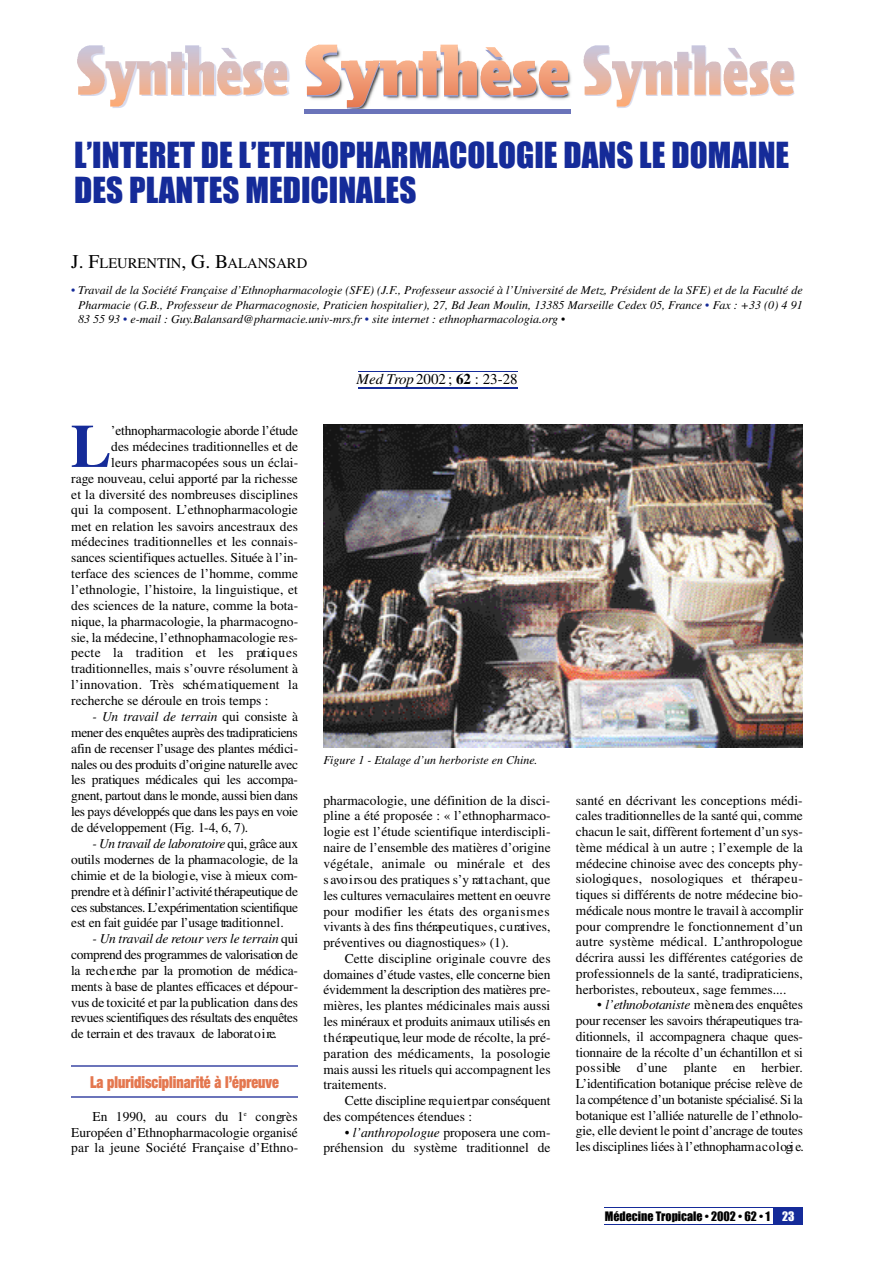
<style>
.page{position:relative;width:893px;height:1263px;background:#fff}
.page>*{position:absolute;margin:0;border:0;box-sizing:border-box;transform-origin:0 0}
.t1{font:61.5px "Freshet";color:#d8daec;scale:.8 1}
.t2{font:700 61.05px "Times";color:#152b99}
.t3{font:33px/35.2px "Impact";color:#152b99}
.t4{font:900 expanded 16.5px "Helvetica Neue";color:#e4774f;scale:.85 1}
.t5{font:15px "Times";color:#000}
.t6{font:14.55px "Times";color:#000}
.t7{font:13.5px/15.8px "Times";color:#000;text-align:justify}
.t8{font:13.5px "Times";letter-spacing:-.02em;color:#000}
.t9{font:italic 12px/14.2px "Times";color:#000;text-align:justify}
.t10{font:12px "Impact";color:#000}
.s1{color:#999fce}
.s2{font-size:19.5px}
.s3{color:#152b99}
.s4{font-style:italic}
.s5{font-weight:700}
.s6{color:#fff}
</style>
<div class="page">
<img style="left:274px;top:44px;width:359px;height:70px">
<div style="left:304px;top:109px;width:266px;height:5px;background:#6b74ba"></div>
<img style="left:305px;top:45px;width:35px;height:50px">
<img style="left:77px;top:45px;width:122px;height:50px">
<img style="left:583px;top:45px;width:122px;height:50px">
<hr style="left:604px;top:1207px;width:198px;height:1px;background:#152b99">
<hr style="left:604px;top:1224px;width:198px;height:1px;background:#152b99">
<div style="left:773px;top:1208px;width:29px;height:17px;background:#152b99"></div>
<hr style="left:358px;top:371px;width:159px;height:1px;background:#152b99">
<hr style="left:358px;top:388px;width:159px;height:1px;background:#152b99">
<hr style="left:71px;top:1066px;width:227px;height:1px;background:#6b74ba">
<hr style="left:71px;top:1096px;width:227px;height:2px;background:#6b74ba">
<img style="left:323px;top:424px;width:479px;height:323px">
<h1 class="t1" style="left:78px;top:32px;width:897px">Synthèse <span class="s1">Synthèse</span> Synthèse</h1>
<h3 class="t3" style="left:74px;top:137px;width:716px">L’INTERET DE L’ETHNOPHARMACOLOGIE DANS LE DOMAINE<br>DES PLANTES MEDICINALES</h3>
<p class="t6" style="left:71px;top:258px;width:237px"><span class="s2">J. F</span>LEURENTIN<span class="s2">, G. B</span>ALANSARD</p>
<p class="t9" style="left:78px;top:284px;width:726px;text-indent:-7px"><span class="s3">•</span> Travail de la Société Française d’Ethnopharmacologie (SFE) (J.F., Professeur associé à l’Université de Metz, Président de la SFE) et de la Faculté de Pharmacie (G.B., Professeur de Pharmacognosie, Praticien hospitalier), 27, Bd Jean Moulin, 13385 Marseille Cedex 05, France <span class="s3">•</span> Fax : +33 (0) 4 91<br>83 55 93 <span class="s3">•</span> e-mail : Guy.Balansard@pharmacie.univ-mrs.fr <span class="s3">•</span> site internet : ethnopharmacologia.org •</p>
<h2 class="t2" style="left:71px;top:424px;width:42px">L</h2>
<p class="t8" style="left:111px;top:426px;width:188px">’e th n o p h a rm a c o logie ab o rde l’étude</p>
<p class="t7" style="left:111px;top:440px;width:188px">des médecines traditionnelles et de</p>
<p class="t7" style="left:111px;top:456px;width:188px">leurs pharmacopées sous un éclai-</p>
<p class="t7" style="left:71px;top:472px;width:228px">rage nouveau, celui apporté par la richesse</p>
<p class="t7" style="left:71px;top:487px;width:228px">et la diversité des nombreuses disciplines</p>
<p class="t7" style="left:71px;top:503px;width:228px">qui la composent. L’ethnopharmacologie</p>
<p class="t7" style="left:71px;top:520px;width:228px">met en relation les savoirs ancestraux des</p>
<p class="t7" style="left:71px;top:535px;width:228px">médecines traditionnelles et les connais-</p>
<p class="t7" style="left:71px;top:551px;width:228px">sances scientifiques actuelles. Située à l’in-</p>
<p class="t7" style="left:71px;top:567px;width:228px">terface des sciences de l’homme, comme</p>
<p class="t7" style="left:71px;top:583px;width:228px">l’ethnologie, l’histoire, la linguistique, et</p>
<p class="t7" style="left:71px;top:599px;width:228px">des sciences de la nature, comme la bota-</p>
<p class="t7" style="left:71px;top:615px;width:228px">nique, la pharmacologie, la pharmacogno-</p>
<p class="t7" style="left:71px;top:630px;width:228px">s ie, la médecine, l’e th n o p h a rm a c o logie re s-</p>
<p class="t7" style="left:71px;top:646px;width:228px">pecte la tradition et les pratiq u e s</p>
<p class="t7" style="left:71px;top:662px;width:228px">traditionnelles, mais s’ouvre résolument à</p>
<p class="t7" style="left:71px;top:678px;width:228px">l’in n ovation. Très sch é m atiquement la</p>
<p class="t7" style="left:71px;top:694px;width:199px">recherche se déroule en trois temps :</p>
<p class="t7" style="left:71px;top:710px;width:228px;text-indent:21px"><span class="s4">- Un travail de terrain</span> qui consiste à mener des enquêtes auprès des tra d ip ratic ie n s a fin de recenser l’usage des plantes médici&shy;nales ou des produits d’origine natu relle ave c les pratiques médicales qui les accompa&shy;g n e n t, p a rtout dans le monde, aussi bien dans les pays développés que dans les pays en vo ie de développement (Fig. 1-4, 6 , 7 ).</p>
<p class="t7" style="left:71px;top:837px;width:228px;text-indent:21px"><span class="s4">- Un travail de lab o rato ire</span> q u i, grâce aux outils modernes de la pharm a c o logie, de la chimie et de la biologi e, vise à mieux com&shy;p re n d re et à définir l’activité thérapeutique de ces substances. L’ex p é rim e n tation scientifiq u e est en fait guidée par l’usage tra d itio n n e l.</p>
<p class="t7" style="left:71px;top:932px;width:228px;text-indent:21px"><span class="s4">- Un travail de retour ve rs le terrain</span> q u i c o m p rend des programmes de va lo risation de la re ch e rche par la promotion de médica&shy;ments à base de plantes efficaces et dépour&shy;vus de toxicité et par la public ation dans des revues scientifiques des résultats des enquêtes de terrain et des travaux de lab o rat o i re.</p>
<p class="t4" style="left:90px;top:1076px;width:224px">La pluridisciplinarité à l’épreuve</p>
<p class="t7" style="left:71px;top:1109px;width:228px;text-indent:21px">En 1990, au cours du 1<sup>e</sup> c o n gr è s Européen d’Ethnopharmacologie organisé par la jeune Société Française d’Ethno-</p>
<p class="t5" style="left:356px;top:374px;width:162px"><span class="s4">Med Trop</span> 2002 ; <span class="s5">62</span> : 23-28</p>
<p class="t9" style="left:323px;top:754px;width:215px">Figure 1 - Etalage d’un herboriste en Chine.</p>
<p class="t7" style="left:323px;top:794px;width:229px">pharmacologie, une définition de la disci&shy;pline a été proposée : « l’ethnopharmaco&shy;logie est l’étude scientifique interdiscipli&shy;naire de l’ensemble des matières d’origine v é g é ta le, animale ou minérale et des s avo i rsou des pratiques s’y rat t a ch a n t, q u e les cultures ve rn a c u la ires mettent en oeuvre pour modifier les états des organismes v ivants à des fins thérap e u tiq u e s , c u rative s , préventives ou diagnostiques» (1).</p>
<p class="t7" style="left:323px;top:952px;width:229px;text-indent:21px">Cette discipline originale couvre des domaines d’étude va s te s , elle concerne bien évidemment la description des matiè res pre&shy;mières, les plantes médicinales mais aussi les minéraux et produits animaux utilisés en t h é rap e u tiq u e,leur mode de récolte, la pré&shy;paration des médicaments, la posologie mais aussi les rituels qui accompagnent les traitements.</p>
<p class="t7" style="left:323px;top:1094px;width:228px;text-indent:21px">Cette discipline re q u ie rtpar conséquent des compétences étendues :</p>
<p class="t7" style="left:323px;top:1125px;width:228px;text-align:right"><span class="s4">• l’anthropologue</span> proposera une com&shy;préhension du système traditionnel de</p>
<p class="t7" style="left:576px;top:794px;width:229px">santé en décrivant les conceptions médi&shy;cales traditionnelles de la santé qui, c o m m e chacun le sait, d iffè rent fo rtement d’un sys&shy;tème médical à un autre ; l’exemple de la médecine chinoise avec des concepts phy&shy;s io logiq u e s , n o s o logiques et thérap e u&shy;tiques si différents de notre médecine bio&shy;médicale nous montre le travail à accomplir pour comprendre le fonctionnement d’un autre système médical. L’anthropologue décrira aussi les différentes catégories de professionnels de la santé, tradipraticiens, herboristes, rebouteux, sage femmes....</p>
<p class="t7" style="left:576px;top:998px;width:229px;text-indent:21px"><span class="s4">• l’ethnobotaniste</span> m è n e rades enquêtes pour recenser les savo irs thérapeutiques tra&shy;d itio n n e ls , il accompag n e ra chaque ques&shy;tio n n a ire de la récolte d’un échantillon et si p o s s ible d’une plante en herbier.<br>L’id e n tific ation botanique précise re lè ve de la compétence d’un botaniste spécialisé. Si la botanique est l’alliée natu relle de l’ethnolo&shy;gie, elle devient le point d’ancrage de toutes les disciplines liées à l’ethnopharm a c o logi e.</p>
<p class="t10" style="left:604px;top:1209px;width:191px">Médecine Tropicale • 2002 • 62 • 1 <span class="s6">23</span></p>
</div>
